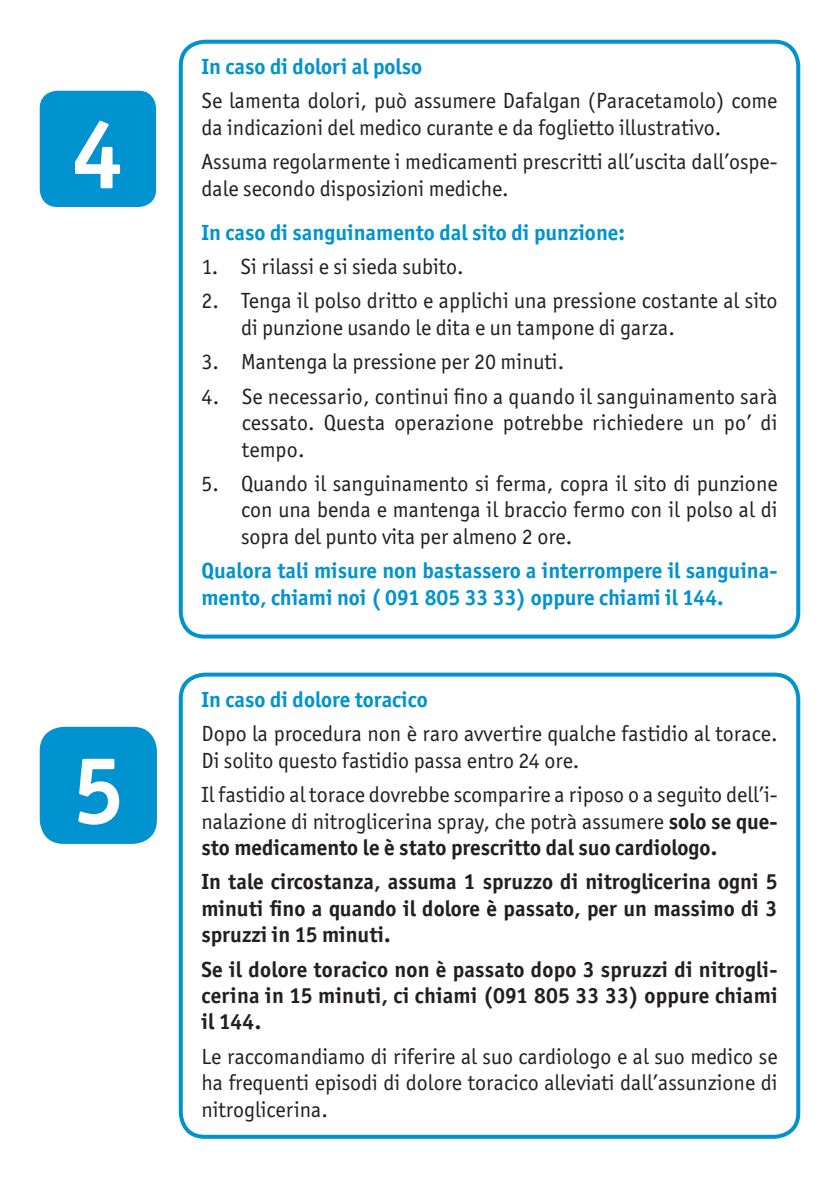
<style>
.page{position:relative;width:840px;height:1191px;background:#fff}
.page>*{position:absolute;margin:0;border:0;box-sizing:border-box;transform-origin:0 0}
.t1{font:700 96px "Officina Sans ITC";color:#fff}
.Testo_box{font:22px/26.4px "Officina Sans ITC";color:#231f20}
.Testo_box-2{font:700 22px/26.4px "Officina Sans ITC";color:#231f20;text-align:justify}
.Testo_box-3{font:700 22px/26.4px "Officina Sans ITC";color:#0093d0}
.Titolino_box{font:700 22px "Officina Sans ITC";color:#0093d0}
.s1{font-weight:700}
</style>
<div class="page">
<div style="left:40px;top:91px;width:116px;height:116px;background:#0093d0;border-radius:18px"></div>
<div style="left:179px;top:40px;width:620px;height:598px;border:4px solid #0093d0;border-radius:24px"></div>
<div style="left:179px;top:672px;width:620px;height:466px;border:4px solid #0093d0;border-radius:24px"></div>
<div style="left:40px;top:727px;width:117px;height:117px;background:#0093d0;border-radius:24px"></div>
<p class="t1" style="left:72px;top:94px;width:53px">4</p>
<p class="t1" style="left:72px;top:730px;width:53px">5</p>
<p class="Titolino_box" style="left:201px;top:53px;width:222px">In caso di dolori al polso</p>
<p class="Testo_box" style="left:201px;top:88px;width:577px">Se lamenta dolori, può assumere Dafalgan (Paracetamolo) come da indicazioni del medico curante e da foglietto illustrativo.</p>
<p class="Testo_box" style="left:201px;top:148px;width:577px">Assuma regolarmente i medicamenti prescritti all’uscita dall’ospe&shy;dale secondo disposizioni mediche.</p>
<p class="Titolino_box" style="left:201px;top:218px;width:424px">In caso di sanguinamento dal sito di punzione:</p>
<p class="Testo_box" style="left:201px;top:253px;width:264px">1. Si rilassi e si sieda subito.</p>
<p class="Testo_box" style="left:241px;top:288px;width:537px;text-indent:-40px">2. Tenga il polso dritto e applichi una pressione costante al sito di punzione usando le dita e un tampone di garza.</p>
<p class="Testo_box" style="left:201px;top:348px;width:364px">3. Mantenga la pressione per 20 minuti.</p>
<p class="Testo_box" style="left:241px;top:383px;width:537px;text-align:justify;text-indent:-40px">4. Se necessario, continui fino a quando il sanguinamento sarà cessato. Questa operazione potrebbe richiedere un po’ di tempo.</p>
<p class="Testo_box" style="left:241px;top:470px;width:537px;text-align:justify;text-indent:-40px">5. Quando il sanguinamento si ferma, copra il sito di punzione con una benda e mantenga il braccio fermo con il polso al di sopra del punto vita per almeno 2 ore.</p>
<p class="Testo_box-3" style="left:201px;top:557px;width:577px">Qualora tali misure non bastassero a interrompere il sanguina&shy;mento, chiami noi ( 091 805 33 33) oppure chiami il 144.</p>
<p class="Titolino_box" style="left:201px;top:686px;width:228px">In caso di dolore toracico</p>
<p class="Testo_box" style="left:201px;top:720px;width:577px">Dopo la procedura non è raro avvertire qualche fastidio al torace.<br>Di solito questo fastidio passa entro 24 ore.</p>
<p class="Testo_box" style="left:201px;top:781px;width:577px;text-align:justify">Il fastidio al torace dovrebbe scomparire a riposo o a seguito dell’i&shy;nalazione di nitroglicerina spray, che potrà assumere <span class="s1">solo se que&shy;sto medicamento le è stato prescritto dal suo cardiologo.</span></p>
<p class="Testo_box-2" style="left:201px;top:868px;width:577px">In tale circostanza, assuma 1 spruzzo di nitroglicerina ogni 5 minuti fino a quando il dolore è passato, per un massimo di 3 spruzzi in 15 minuti.</p>
<p class="Testo_box-2" style="left:201px;top:955px;width:577px">Se il dolore toracico non è passato dopo 3 spruzzi di nitrogli&shy;cerina in 15 minuti, ci chiami (091 805 33 33) oppure chiami il 144.</p>
<p class="Testo_box" style="left:201px;top:1043px;width:577px;text-align:justify">Le raccomandiamo di riferire al suo cardiologo e al suo medico se ha frequenti episodi di dolore toracico alleviati dall’assunzione di nitroglicerina.</p>
</div>
